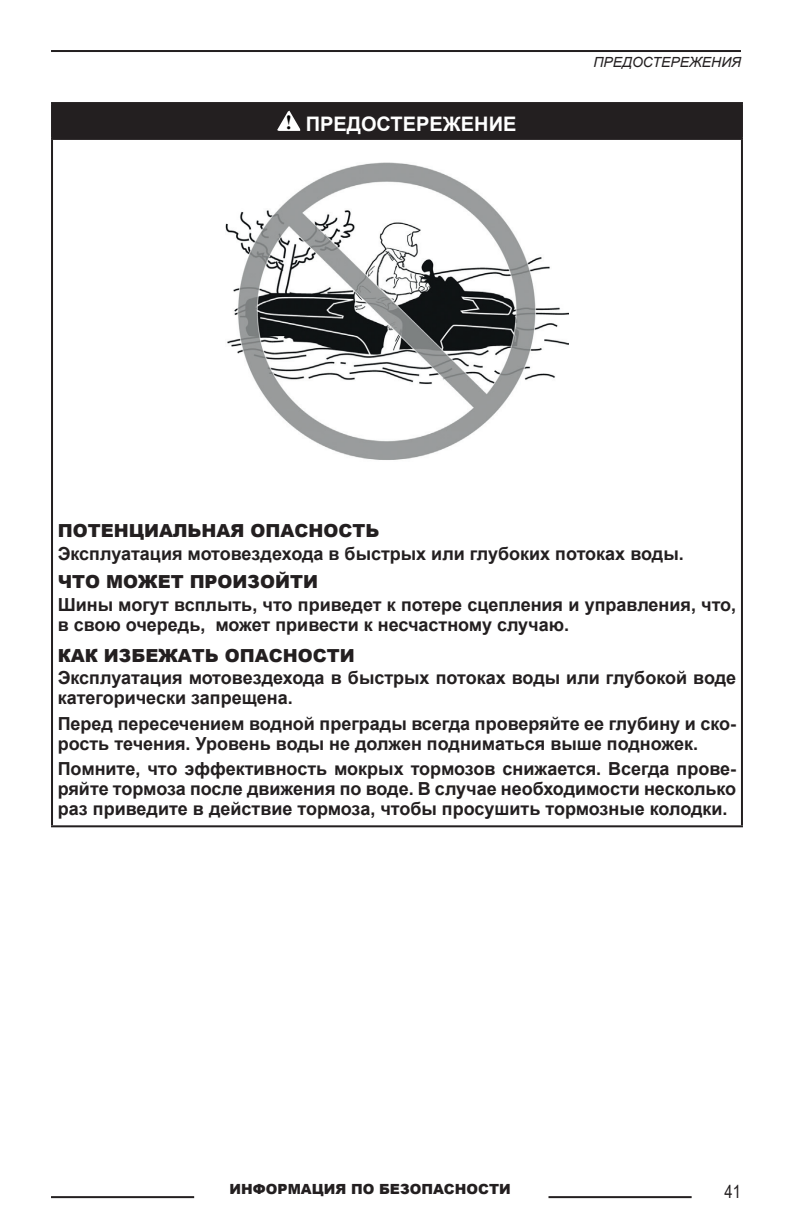
<style>
.page{position:relative;width:792px;height:1224px;background:#fff}
.page>*{position:absolute;margin:0;border:0;box-sizing:border-box;transform-origin:0 0}
.t1{font:700 20px "Arial";color:#fff}
.t2{font:700 18px/20px "Arial";color:#231f20}
.t3{font:900 18px "Arial";color:#231f20}
.t4{font:18px "Arial Narrow";color:#231f20}
.t5{font:900 14px "Arial";color:#231f20}
.t6{font:italic 14px "Arial";color:#231f20}
.s1{font-family:"Times New Roman";color:#000001}
</style>
<div class="page">
<hr style="left:51px;top:50px;width:690px;height:2px;background:#231f20">
<hr style="left:51px;top:1196px;width:143px;height:2px;background:#231f20">
<hr style="left:549px;top:1196px;width:143px;height:2px;background:#231f20">
<div style="left:52px;top:103px;width:690px;height:36px;background:#231f20"></div>
<hr style="left:51px;top:102px;width:692px;height:2px;background:#231f20">
<hr style="left:51px;top:104px;width:2px;height:34px;background:#231f20">
<hr style="left:741px;top:104px;width:2px;height:34px;background:#231f20">
<hr style="left:51px;top:138px;width:692px;height:2px;background:#231f20">
<hr style="left:51px;top:140px;width:2px;height:685px;background:#231f20">
<hr style="left:741px;top:140px;width:2px;height:685px;background:#231f20">
<hr style="left:51px;top:825px;width:692px;height:2px;background:#231f20">
<svg style="left:277px;top:110px;width:24px;height:21px"></svg>
<img style="left:225px;top:162px;width:344px;height:298px">
<p class="t1" style="left:286px;top:110px;width:232px"><span class="s1">!</span> ПРЕДОСТЕРЕЖЕНИЕ</p>
<p class="t6" style="left:593px;top:54px;width:149px">ПРЕДОСТЕРЕЖЕНИЯ</p>
<p class="t3" style="left:58px;top:517px;width:323px">ПОТЕНЦИАЛЬНАЯ ОПАСНОСТЬ</p>
<p class="t2" style="left:58px;top:543px;width:628px">Эксплуатация мотовездехода в быстрых или глубоких потоках воды.</p>
<p class="t3" style="left:58px;top:568px;width:262px">ЧТО МОЖЕТ ПРОИЗОЙТИ</p>
<p class="t2" style="left:58px;top:594px;width:680px">Шины могут всплыть, что приведет к потере сцепления и управления, что, в свою очередь, может привести к несчастному случаю.</p>
<p class="t3" style="left:58px;top:642px;width:299px">КАК ИЗБЕЖАТЬ ОПАСНОСТИ</p>
<p class="t2" style="left:58px;top:668px;width:680px">Эксплуатация мотовездехода в быстрых потоках воды или глубокой воде категорически запрещена.</p>
<p class="t2" style="left:58px;top:714px;width:680px">Перед пересечением водной преграды всегда проверяйте ее глубину и ско&shy;рость течения. Уровень воды не должен подниматься выше подножек.</p>
<p class="t2" style="left:58px;top:759px;width:680px;text-align:justify">Помните, что эффективность мокрых тормозов снижается. Всегда прове&shy;ряйте тормоза после движения по воде. В случае необходимости несколько раз приведите в действие тормоза, чтобы просушить тормозные колодки.</p>
<p class="t5" style="left:230px;top:1179px;width:283px">ИНФОРМАЦИЯ ПО БЕЗОПАСНОСТИ</p>
<p class="t4" style="left:725px;top:1178px;width:18px">41</p>
</div>
